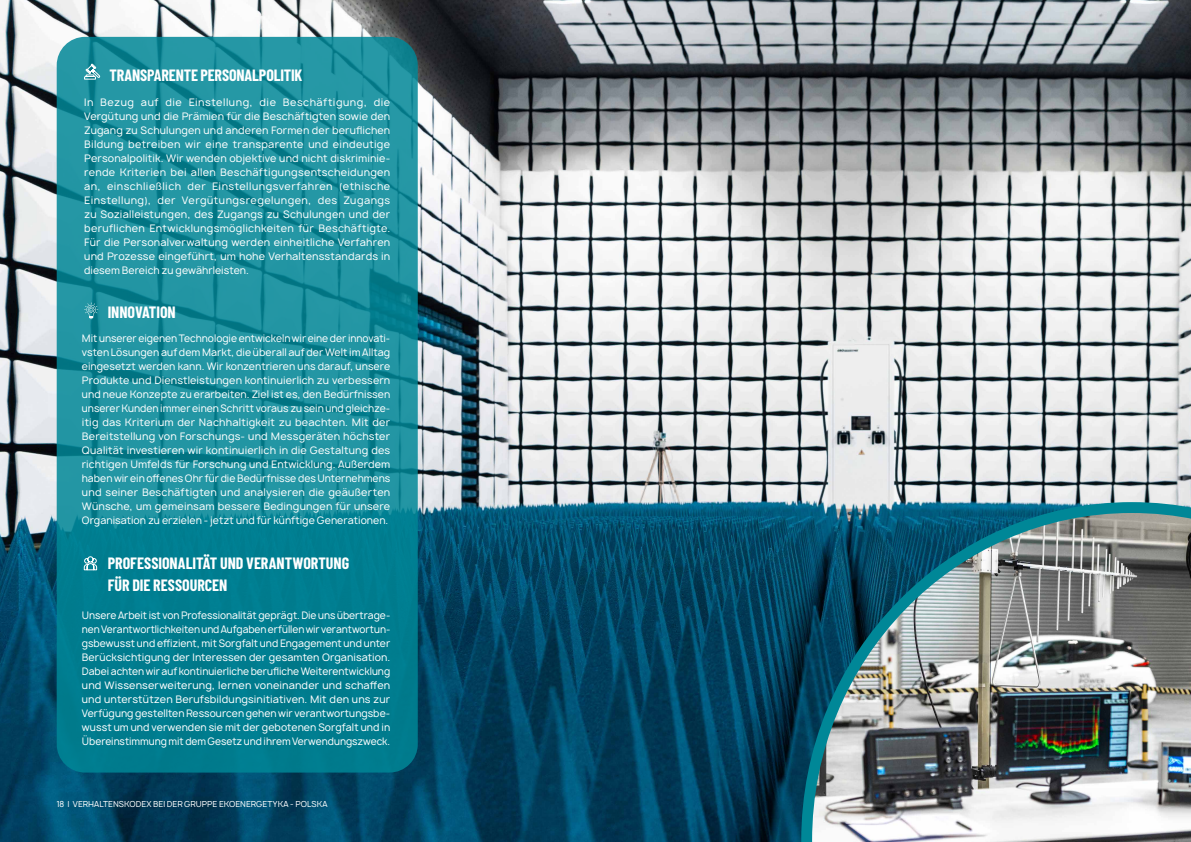
<style>
.page{position:relative;width:1191px;height:842px;background:#fff}
.page>*{position:absolute;margin:0;border:0;box-sizing:border-box;transform-origin:0 0}
.t1{font:700 16px/22.4px "Barlow Condensed";letter-spacing:-.005em;color:#fff}
.t2{font:10px/14px "Manrope";letter-spacing:.005em;color:#fff;text-align:justify}
.t3{font:8px "Manrope";letter-spacing:.01em;color:#fff}
</style>
<div class="page">
<img style="left:0;top:0;width:1191px;height:842px">
<img style="left:801px;top:502px;width:390px;height:340px">
<svg style="left:57px;top:37px;width:361px;height:735px;background:#138999"></svg>
<svg style="left:84px;top:302px;width:14px;height:17px"></svg>
<svg style="left:83px;top:556px;width:14px;height:15px"></svg>
<svg style="left:84px;top:63px;width:17px;height:17px"></svg>
<h1 class="t1" style="left:109px;top:63px;width:194px">TRANSPARENTE PERSONALPOLITIK</h1>
<p class="t2" style="left:84px;top:95px;width:307px">In Bezug auf die Einstellung, die Beschäftigung, die Vergütung und die Prämien für die Beschäftigten sowie den Zugang zu Schulungen und anderen Formen der beruflichen Bildung betreiben wir eine transparente und eindeutige Personalpolitik. Wir wenden objektive und nicht diskriminie&shy;rende Kriterien bei allen Beschäftigungsentscheidungen an, einschließlich der Einstellungsverfahren (ethische Einstellung), der Vergütungsregelungen, des Zugangs zu Sozialleistungen, des Zugangs zu Schulungen und der beruflichen Entwicklungsmöglichkeiten für Beschäftigte.<br>Für die Personalverwaltung werden einheitliche Verfahren und Prozesse eingeführt, um hohe Verhaltensstandards in diesem Bereich zu gewährleisten.</p>
<h1 class="t1" style="left:108px;top:301px;width:70px">INNOVATION</h1>
<p class="t2" style="left:82px;top:331px;width:310px">Mit unserer eigenen Technologie entwickeln wir eine der innovati&shy;vsten Lösungen auf dem Markt, die überall auf der Welt im Alltag eingesetzt werden kann. Wir konzentrieren uns darauf, unsere Produkte und Dienstleistungen kontinuierlich zu verbessern und neue Konzepte zu erarbeiten. Ziel ist es, den Bedürfnissen unserer Kunden immer einen Schritt voraus zu sein und gleichze&shy;itig das Kriterium der Nachhaltigkeit zu beachten. Mit der Bereitstellung von Forschungs- und Messgeräten höchster Qualität investieren wir kontinuierlich in die Gestaltung des richtigen Umfelds für Forschung und Entwicklung. Außerdem haben wir ein offenes Ohr für die Bedürfnisse des Unternehmens und seiner Beschäftigten und analysieren die geäußerten Wünsche, um gemeinsam bessere Bedingungen für unsere Organisation zu erzielen - jetzt und für künftige Generationen.</p>
<h1 class="t1" style="left:108px;top:551px;width:243px">PROFESSIONALITÄT UND VERANTWORTUNG<br>FÜR DIE RESSOURCEN</h1>
<p class="t2" style="left:82px;top:608px;width:310px">Unsere Arbeit ist von Professionalität geprägt. Die uns übertrage&shy;nen Verantwortlichkeiten und Aufgaben erfüllen wir verantwortun&shy;gsbewusst und effizient, mit Sorgfalt und Engagement und unter Berücksichtigung der Interessen der gesamten Organisation.<br>Dabei achten wir auf kontinuierliche berufliche Weiterentwicklung und Wissenserweiterung, lernen voneinander und schaffen und unterstützen Berufsbildungsinitiativen. Mit den uns zur Verfügung gestellten Ressourcen gehen wir verantwortungsbe&shy;wusst um und verwenden sie mit der gebotenen Sorgfalt und in Übereinstimmung mit dem Gesetz und ihrem Verwendungszweck.</p>
<p class="t3" style="left:57px;top:799px;width:272px">18 | VERHALTENSKODEX BEI DER GRUPPE EKOENERGETYKA - POLSKA</p>
</div>
